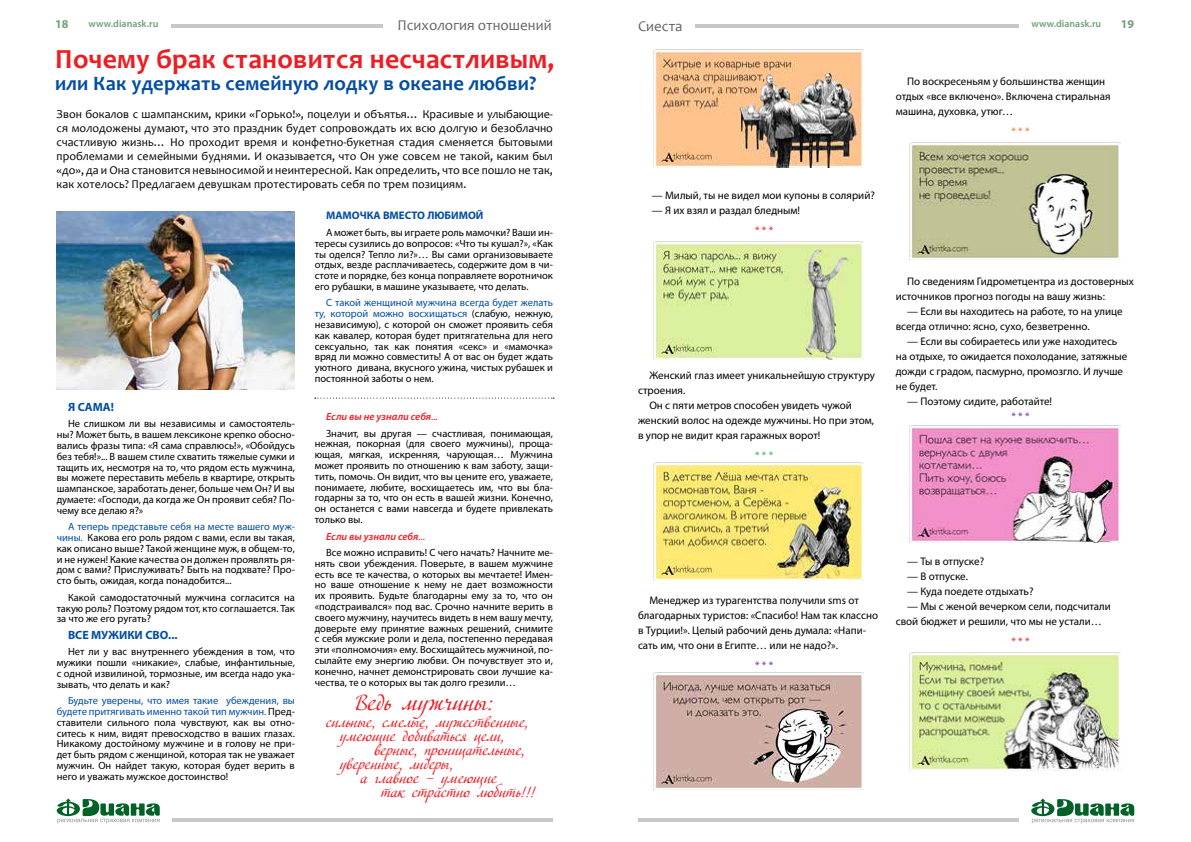
<style>
.page{position:relative;width:1191px;height:842px;background:#fff}
.page>*{position:absolute;margin:0;border:0;box-sizing:border-box;transform-origin:0 0}
.t1{font:700 27.8px "Candara";letter-spacing:.01em;color:#ed1d24}
.t2{font:22px "Adventure";color:#ed1d24}
.t3{font:700 20.6px "Candara";letter-spacing:.01em;color:#034ea2}
.t4{font:15px "Candara";color:#636466}
.t5{font:14.5px/14px "Adventure";color:#ed1d24}
.t6{font:12px/14px "Candara";color:#000;text-align:justify}
.t7{font:700 12px "Myriad Pro";color:#034ea2}
.t8{font:700 12px "Myriad Pro";color:#72a179}
.t9{font:11px/15px "Myriad Pro";color:#000}
.t10{font:700 11px "Myriad Pro";color:#034ea2}
.t11{font:11px "Myriad Pro";color:#6f2c91}
.t12{font:11px "Myriad Pro";color:#ed1d24}
.t13{font:11px "Myriad Pro";color:#f36f21}
.t14{font:11px "Myriad Pro";color:#41ad49}
.t15{font:10.5px/10.8px "Myriad Pro";color:#000;text-align:justify}
.t16{font:600 10px "Myriad Pro";color:#72a179}
.s1{color:#034ea2}
.s2{font-weight:600;font-style:italic;color:#ed1d24}
.s3{color:#ed1d24}
</style>
<div class="page">
<hr style="left:173px;top:819px;width:380px;height:3px;background:#c7c8ca">
<hr style="left:638px;top:819px;width:380px;height:3px;background:#c7c8ca">
<svg style="left:57px;top:798px;width:103px;height:25px"></svg>
<svg style="left:1031px;top:798px;width:103px;height:25px"></svg>
<hr style="left:694px;top:25px;width:324px;height:3px;background:#c7c8ca">
<img style="left:653px;top:672px;width:211px;height:118px">
<img style="left:653px;top:50px;width:211px;height:117px">
<img style="left:653px;top:242px;width:210px;height:117px">
<img style="left:909px;top:425px;width:211px;height:118px">
<img style="left:909px;top:653px;width:211px;height:117px">
<img style="left:909px;top:142px;width:211px;height:118px">
<img style="left:653px;top:463px;width:210px;height:117px">
<hr style="left:171px;top:24px;width:212px;height:4px;background:#c7c8ca">
<svg style="left:315px;top:398px;width:239px;height:1px"></svg>
<img style="left:57px;top:211px;width:238px;height:179px">
<p class="t8" style="left:55px;top:16px;width:15px">18</p>
<p class="t16" style="left:89px;top:18px;width:71px">www.dianask.ru</p>
<h3 class="t4" style="left:397px;top:16px;width:156px">Психология отношений</h3>
<h3 class="t4" style="left:638px;top:16px;width:46px">Сиеста</h3>
<p class="t16" style="left:1031px;top:18px;width:71px">www.dianask.ru</p>
<p class="t8" style="left:1121px;top:16px;width:15px">19</p>
<h1 class="t1" style="left:55px;top:42px;width:501px">Почему брак становится несчастливым,</h1>
<h3 class="t3" style="left:55px;top:70px;width:482px">или Как удержать семейную лодку в океане любви?</h3>
<p class="t6" style="left:57px;top:107px;width:498px">Звон бокалов с шампанским, крики «Горько!», поцелуи и объятья… Красивые и улыбающие&shy;ся молодожены думают, что это праздник будет сопровождать их всю долгую и безоблачно счастливую жизнь… Но проходит время и конфетно-букетная стадия сменяется бытовыми проблемами и семейными буднями. И оказывается, что Он уже совсем не такой, каким был «до», да и Она становится невыносимой и неинтересной. Как определить, что все пошло не так, как хотелось? Предлагаем девушкам протестировать себя по трем позициям.</p>
<p class="t7" style="left:68px;top:399px;width:47px">Я САМА!</p>
<p class="t15" style="left:57px;top:418px;width:240px;text-indent:11px">Не слишком ли вы независимы и самостоятель&shy;ны? Может быть, в вашем лексиконе крепко обосно&shy;вались фразы типа: «Я сама справлюсь!», «Обойдусь без тебя!»... В вашем стиле схватить тяжелые сумки и тащить их, несмотря на то, что рядом есть мужчина, вы можете переставить мебель в квартире, открыть шампанское, заработать денег, больше чем Он? И вы думаете: «Господи, да когда же Он проявит себя? По&shy;чему все делаю я?»</p>
<p class="t15" style="left:57px;top:521px;width:240px;text-indent:11px"><span class="s1">А теперь представьте себя на месте вашего муж&shy;чины.</span> Какова его роль рядом с вами, если вы такая, как описано выше? Такой женщине муж, в общем-то, и не нужен! Какие качества он должен проявлять ря&shy;дом с вами? Прислуживать? Быть на подхвате? Про&shy;сто быть, ожидая, когда понадобится...</p>
<p class="t15" style="left:57px;top:592px;width:240px;text-indent:11px">Какой самодостаточный мужчина согласится на такую роль? Поэтому рядом тот, кто соглашается. Так за что же его ругать?</p>
<p class="t7" style="left:68px;top:627px;width:111px">ВСЕ МУЖИКИ СВО...</p>
<p class="t15" style="left:57px;top:646px;width:240px;text-indent:11px">Нет ли у вас внутреннего убеждения в том, что мужики пошли «никакие», слабые, инфантильные, с одной извилиной, тормозные, им всегда надо ука&shy;зывать, что делать и как?</p>
<p class="t15" style="left:57px;top:695px;width:240px;text-indent:11px"><span class="s1">Будьте уверены, что имея такие убеждения, вы будете притягивать именно такой тип мужчин.</span> Пред&shy;ставители сильного пола чувствуют, как вы отно&shy;ситесь к ним, видят превосходство в ваших глазах.<br>Никакому достойному мужчине и в голову не при&shy;дет быть рядом с женщиной, которая так не уважает мужчин. Он найдет такую, которая будет верить в него и уважать мужское достоинство!</p>
<p class="t10" style="left:326px;top:209px;width:159px">МАМОЧКА ВМЕСТО ЛЮБИМОЙ</p>
<p class="t15" style="left:315px;top:227px;width:240px;text-indent:11px">А может быть, вы играете роль мамочки? Ваши ин&shy;тересы сузились до вопросов: «Что ты кушал?», «Как ты оделся? Тепло ли?»… Вы сами организовываете отдых, везде расплачиваетесь, содержите дом в чи&shy;стоте и порядке, без конца поправляете воротничок его рубашки, в машине указываете, что делать.</p>
<p class="t15" style="left:315px;top:297px;width:240px;text-indent:11px"><span class="s1">С такой женщиной мужчина всегда будет желать ту, которой можно восхищаться</span> (слабую, нежную, независимую), с которой он сможет проявить себя как кавалер, которая будет притягательна для него сексуально, так как понятия «секс» и «мамочка» вряд ли можно совместить! А от вас он будет ждать уютного дивана, вкусного ужина, чистых рубашек и постоянной заботы о нем.</p>
<p class="t15" style="left:326px;top:408px;width:228px;line-height:16.5px"><span class="s2">Если вы не узнали себя</span><span class="s3">...<br></span>Значит, вы другая — счастливая, понимающая,</p>
<p class="t15" style="left:315px;top:438px;width:240px">нежная, покорная (для своего мужчины), проща&shy;ющая, мягкая, искренняя, чарующая… Мужчина может проявить по отношению к вам заботу, защи&shy;тить, помочь. Он видит, что вы цените его, уважаете, понимаете, любите, восхищаетесь им, что вы бла&shy;годарны за то, что он есть в вашей жизни. Конечно, он останется с вами навсегда и будете привлекать только вы.</p>
<p class="t15" style="left:326px;top:528px;width:228px;line-height:16.5px"><span class="s2">Если вы узнали себя</span><span class="s3">...<br></span>Все можно исправить! С чего начать? Начните ме-</p>
<p class="t15" style="left:315px;top:558px;width:240px">нять свои убеждения. Поверьте, в вашем мужчине есть все те качества, о которых вы мечтаете! Имен&shy;но ваше отношение к нему не дает возможности их проявить. Будьте благодарны ему за то, что он «подстраивался» под вас. Срочно начните верить в своего мужчину, научитесь видеть в нем вашу мечту, доверьте ему принятие важных решений, снимите с себя мужские роли и дела, постепенно передавая эти «полномочия» ему. Восхищайтесь мужчиной, по&shy;сылайте ему энергию любви. Он почувствует это и, конечно, начнет демонстрировать свои лучшие ка&shy;чества, те о которых вы так долго грезили…</p>
<h2 class="t2" style="left:354px;top:690px;width:139px">Ведь мужчины:</h2>
<h3 class="t5" style="left:340px;top:716px;width:190px;text-indent:-14px">сильные, смелые, мужественные, умеющие добиваться цели,</h3>
<h3 class="t5" style="left:374px;top:744px;width:152px">верные, проницательные,</h3>
<h3 class="t5" style="left:340px;top:758px;width:115px">уверенные, лидеры,</h3>
<h3 class="t5" style="left:360px;top:772px;width:138px">а главное – умеющие</h3>
<h3 class="t5" style="left:381px;top:786px;width:155px">так страстно любить!!!</h3>
<p class="t9" style="left:895px;top:73px;width:216px;text-indent:11px">По воскресеньям у большинства женщин отдых «все включено». Включена стиральная машина, духовка, утюг…</p>
<p class="t13" style="left:1011px;top:124px;width:20px">* * *</p>
<p class="t9" style="left:651px;top:188px;width:225px">— Милый, ты не видел мои купоны в солярий?</p>
<p class="t9" style="left:651px;top:203px;width:150px">— Я их взял и раздал бледным!</p>
<p class="t12" style="left:755px;top:223px;width:20px">* * *</p>
<p class="t9" style="left:649px;top:368px;width:227px">Женский глаз имеет уникальнейшую структуру</p>
<p class="t9" style="left:638px;top:383px;width:49px">строения.</p>
<p class="t9" style="left:649px;top:398px;width:204px">Он с пяти метров способен увидеть чужой</p>
<p class="t9" style="left:638px;top:413px;width:238px">женский волос на одежде мужчины. Но при этом,</p>
<p class="t9" style="left:638px;top:428px;width:184px">в упор не видит края гаражных ворот!</p>
<p class="t14" style="left:755px;top:448px;width:20px">* * *</p>
<p class="t9" style="left:895px;top:273px;width:240px;text-indent:11px">По сведениям Гидрометцентра из достоверных источников прогноз погоды на вашу жизнь:</p>
<p class="t9" style="left:895px;top:303px;width:228px;text-indent:11px">— Если вы находитесь на работе, то на улице всегда отлично: ясно, сухо, безветренно.</p>
<p class="t9" style="left:895px;top:333px;width:233px;text-indent:11px">— Если вы собираетесь или уже находитесь на отдыхе, то ожидается похолодание, затяжные дожди с градом, пасмурно, промозгло. И лучше не будет.</p>
<p class="t9" style="left:907px;top:393px;width:146px">— Поэтому сидите, работайте!</p>
<p class="t11" style="left:1011px;top:409px;width:20px">* * *</p>
<p class="t9" style="left:638px;top:593px;width:241px;text-indent:11px">Менеджер из турагентства получили sms от благодарных туристов: «Спасибо! Нам так классно в Турции!». Целый рабочий день думала: «Напи&shy;сать им, что они в Египте… или не надо?».</p>
<p class="t11" style="left:755px;top:658px;width:20px">* * *</p>
<p class="t9" style="left:907px;top:553px;width:79px">— Ты в отпуске?</p>
<p class="t9" style="left:907px;top:568px;width:62px">— В отпуске.</p>
<p class="t9" style="left:907px;top:583px;width:128px">— Куда поедете отдыхать?</p>
<p class="t9" style="left:895px;top:598px;width:217px;text-indent:11px">— Мы с женой вечерком сели, подсчитали свой бюджет и решили, что мы не устали…</p>
<p class="t12" style="left:1011px;top:634px;width:20px">* * *</p>
</div>
